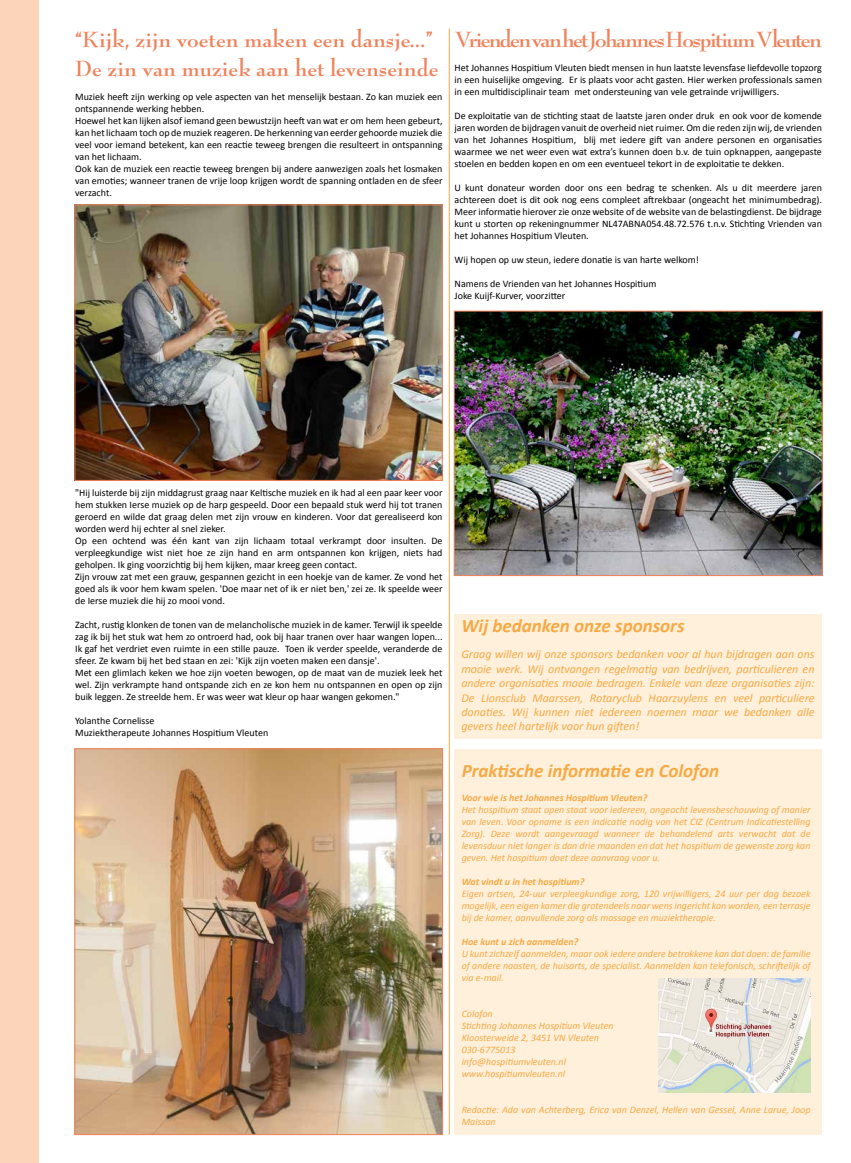
<style>
.page{position:relative;width:851px;height:1163px;background:#fff}
.page>*{position:absolute;margin:0;border:0;box-sizing:border-box;transform-origin:0 0}
.t1{font:700 24px/28.8px "Bernhard Modern Std";color:#f0835c}
.t2{font:700 24px "Bernhard Modern Std";letter-spacing:-.07em;color:#f0835c}
.t3{font:italic 700 19px "Calibri";color:#f7a945}
.t4{font:italic 12px/14.4px "Calibri";color:#f7a945;text-align:justify}
.t5{font:10px/12px "Calibri";color:#000}
.t6{font:italic 10px/12px "Calibri";color:#f7a945;text-align:justify}
.t7{font:italic 700 10px "Calibri";color:#f7a945}
</style>
<div class="page">
<div style="left:0;top:0;width:38px;height:1162px;background:#fbd4ba"></div>
<div style="left:454px;top:748px;width:367px;height:386px;background:#fef0da"></div>
<hr style="left:449px;top:28px;width:1px;height:1106px;background:#f7a945">
<div style="left:454px;top:613px;width:367px;height:125px;background:#fef0da"></div>
<img style="left:77px;top:750px;width:363px;height:382px">
<div style="left:75px;top:748px;width:367px;height:386px;border:1px solid #f0835c"></div>
<img style="left:77px;top:206px;width:363px;height:272px">
<div style="left:75px;top:204px;width:367px;height:276px;border:1px solid #f0835c"></div>
<img style="left:456px;top:313px;width:364px;height:260px">
<img style="left:658px;top:978px;width:152px;height:113px">
<h1 class="t1" style="left:75px;top:25px;width:365px">“Kijk, zijn voeten maken een dansje...”<br>De zin van muziek aan het levenseinde</h1>
<p class="t5" style="left:75px;top:90px;width:369px">Muziek heeft zijn werking op vele aspecten van het menselijk bestaan. Zo kan muziek een ontspannende werking hebben.<br>Hoewel het kan lijken alsof iemand geen bewustzijn heeft van wat er om hem heen gebeurt, kan het lichaam toch op de muziek reageren. De herkenning van eerder gehoorde muziek die veel voor iemand betekent, kan een reactie teweeg brengen die resulteert in ontspanning van het lichaam.<br>Ook kan de muziek een reactie teweeg brengen bij andere aanwezigen zoals het losmaken van emoties; wanneer tranen de vrije loop krijgen wordt de spanning ontladen en de sfeer verzacht.</p>
<h1 class="t2" style="left:454px;top:27px;width:369px">Vrienden van het Johannes Hospitium Vleuten</h1>
<p class="t5" style="left:454px;top:61px;width:369px;text-align:justify">Het Johannes Hospitium Vleuten biedt mensen in hun laatste levensfase liefdevolle topzorg in een huiselijke omgeving. Er is plaats voor acht gasten. Hier werken professionals samen in een multidisciplinair team met ondersteuning van vele getrainde vrijwilligers.</p>
<p class="t5" style="left:454px;top:109px;width:369px;text-align:justify">De exploitatie van de stichting staat de laatste jaren onder druk en ook voor de komende jaren worden de bijdragen vanuit de overheid niet ruimer. Om die reden zijn wij, de vrienden van het Johannes Hospitium, blij met iedere gift van andere personen en organisaties waarmee we net weer even wat extra’s kunnen doen b.v. de tuin opknappen, aangepaste stoelen en bedden kopen en om een eventueel tekort in de exploitatie te dekken.</p>
<p class="t5" style="left:454px;top:181px;width:369px;text-align:justify">U kunt donateur worden door ons een bedrag te schenken. Als u dit meerdere jaren achtereen doet is dit ook nog eens compleet aftrekbaar (ongeacht het minimumbedrag).<br>Meer informatie hierover zie onze website of de website van de belastingdienst. De bijdrage kunt u storten op rekeningnummer NL47ABNA054.48.72.576 t.n.v. Stichting Vrienden van het Johannes Hospitium Vleuten.</p>
<p class="t5" style="left:454px;top:253px;width:246px">Wij hopen op uw steun, iedere donatie is van harte welkom!</p>
<p class="t5" style="left:454px;top:277px;width:203px">Namens de Vrienden van het Johannes Hospitium<br>Joke Kuijf-Kurver, voorzitter</p>
<p class="t5" style="left:75px;top:486px;width:369px">"Hij luisterde bij zijn middagrust graag naar Keltische muziek en ik had al een paar keer voor hem stukken Ierse muziek op de harp gespeeld. Door een bepaald stuk werd hij tot tranen geroerd en wilde dat graag delen met zijn vrouw en kinderen. Voor dat gerealiseerd kon worden werd hij echter al snel zieker.<br>Op een ochtend was één kant van zijn lichaam totaal verkrampt door insulten. De verpleegkundige wist niet hoe ze zijn hand en arm ontspannen kon krijgen, niets had geholpen. Ik ging voorzichtig bij hem kijken, maar kreeg geen contact.<br>Zijn vrouw zat met een grauw, gespannen gezicht in een hoekje van de kamer. Ze vond het goed als ik voor hem kwam spelen. 'Doe maar net of ik er niet ben,' zei ze. Ik speelde weer de Ierse muziek die hij zo mooi vond.</p>
<p class="t5" style="left:75px;top:618px;width:369px">Zacht, rustig klonken de tonen van de melancholische muziek in de kamer. Terwijl ik speelde zag ik bij het stuk wat hem zo ontroerd had, ook bij haar tranen over haar wangen lopen...<br>Ik gaf het verdriet even ruimte in een stille pauze. Toen ik verder speelde, veranderde de sfeer. Ze kwam bij het bed staan en zei: 'Kijk zijn voeten maken een dansje'.<br>Met een glimlach keken we hoe zijn voeten bewogen, op de maat van de muziek leek het wel. Zijn verkrampte hand ontspande zich en ze kon hem nu ontspannen en open op zijn buik leggen. Ze streelde hem. Er was weer wat kleur op haar wangen gekomen."</p>
<p class="t5" style="left:75px;top:714px;width:195px">Yolanthe Cornelisse<br>Muziektherapeute Johannes Hospitium Vleuten</p>
<h2 class="t3" style="left:461px;top:613px;width:224px">Wij bedanken onze sponsors</h2>
<p class="t4" style="left:461px;top:646px;width:354px">Graag willen wij onze sponsors bedanken voor al hun bijdragen aan ons mooie werk. Wij ontvangen regelmatig van bedrijven, particulieren en andere organisaties mooie bedragen. Enkele van deze organisaties zijn:<br>De Lionsclub Maarssen, Rotaryclub Haarzuylens en veel particuliere donaties. Wij kunnen niet iedereen noemen maar we bedanken alle gevers heel hartelijk voor hun giften!</p>
<h2 class="t3" style="left:461px;top:758px;width:259px">Praktische informatie en Colofon</h2>
<p class="t7" style="left:461px;top:791px;width:187px">Voor wie is het Johannes Hospitium Vleuten?</p>
<p class="t6" style="left:461px;top:803px;width:350px">Het hospitium staat open staat voor iedereen, ongeacht levensbeschouwing of manier van leven. Voor opname is een indicatie nodig van het CIZ (Centrum Indicatiestelling Zorg). Deze wordt aangevraagd wanneer de behandelend arts verwacht dat de levensduur niet langer is dan drie maanden en dat het hospitium de gewenste zorg kan geven. Het hospitium doet deze aanvraag voor u.</p>
<p class="t7" style="left:461px;top:875px;width:124px">Wat vindt u in het hospitium?</p>
<p class="t6" style="left:461px;top:887px;width:350px">Eigen artsen, 24-uur verpleegkundige zorg, 120 vrijwilligers, 24 uur per dag bezoek mogelijk, een eigen kamer die grotendeels naar wens ingericht kan worden, een terrasje bij de kamer, aanvullende zorg als massage en muziektherapie.</p>
<p class="t7" style="left:461px;top:935px;width:118px">Hoe kunt u zich aanmelden?</p>
<p class="t6" style="left:461px;top:947px;width:350px">U kunt zichzelf aanmelden, maar ook iedere andere betrokkene kan dat doen: de familie of andere naasten, de huisarts, de specialist. Aanmelden kan telefonisch, schriftelijk of via e-mail.</p>
<p class="t6" style="left:461px;top:1007px;width:153px;text-align:left">Colofon<br>Stichting Johannes Hospitium Vleuten<br>Kloosterweide 2, 3451 VN Vleuten<br>030-6775013 info@hospitiumvleuten.nl www.hospitiumvleuten.nl</p>
<p class="t6" style="left:461px;top:1103px;width:350px">Redactie: Ada van Achterberg, Erica van Denzel, Hellen van Gessel, Anne Larue, Joop<br>Maissan</p>
</div>
